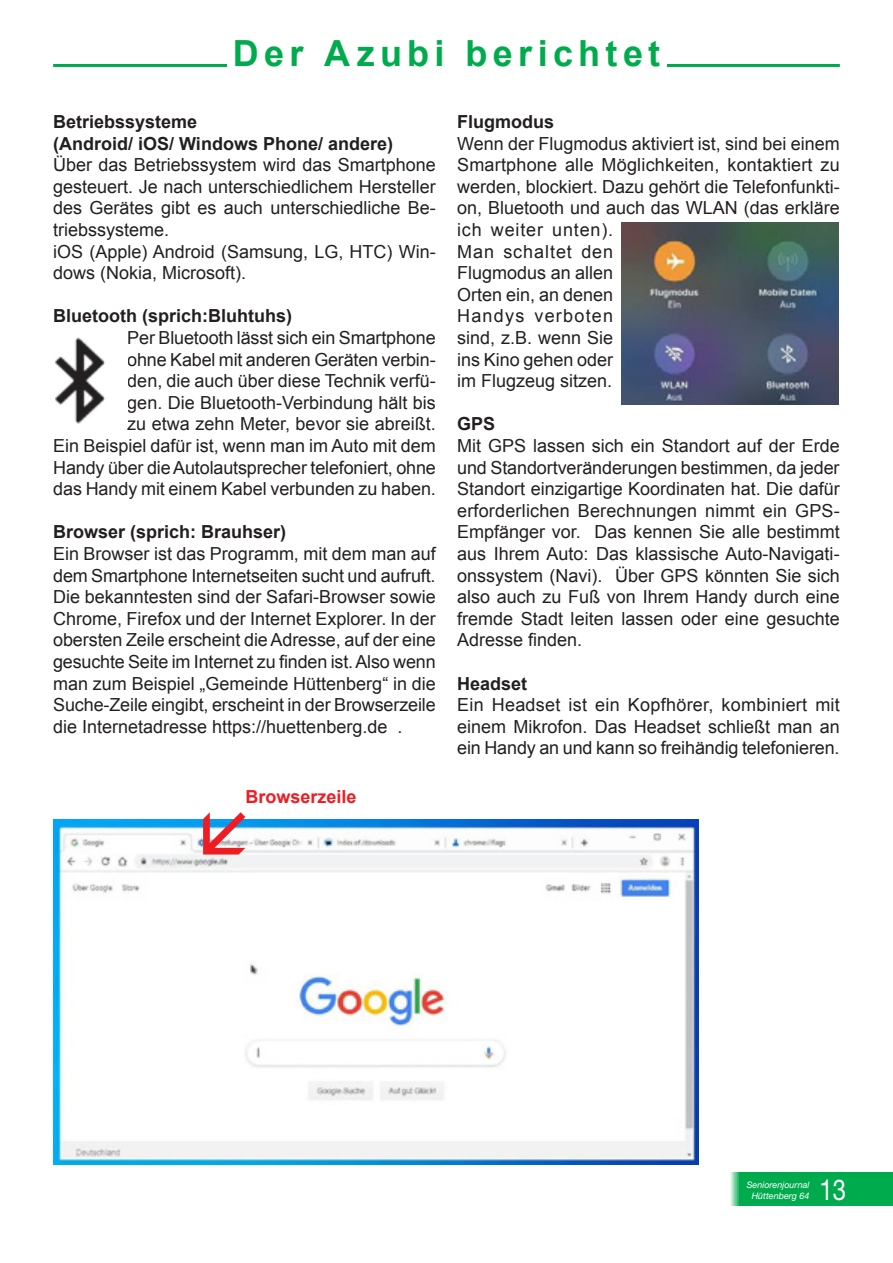
<style>
.page{position:relative;width:893px;height:1263px;background:#fff}
.page>*{position:absolute;margin:0;border:0;box-sizing:border-box;transform-origin:0 0}
.t1{font:700 36px "Arial";letter-spacing:.15em;color:#00ab4d}
.t2{font:28.8px "Helvetica Neue LT Std";color:#fff;scale:.83 1}
.t3{font:18px/21.6px "Arial";color:#231f20;text-align:justify}
.t4{font:700 18px/21.6px "Arial";color:#231f20}
.t5{font:700 18px "Arial";color:#ee1d23}
.t6{font:italic 9px/10.8px "Helvetica Neue LT Std";color:#fff;text-align:center}
</style>
<div class="page">
<div style="left:730px;top:1172px;width:163px;height:33px;background:#00ab4d"></div>
<hr style="left:53px;top:64px;width:787px;height:3px;background:#00ab4d">
<div style="left:227px;top:40px;width:439px;height:47px;background:#fff"></div>
<img style="left:55px;top:337px;width:51px;height:87px">
<img style="left:53px;top:820px;width:645px;height:345px">
<img style="left:622px;top:222px;width:217px;height:183px">
<svg style="left:203px;top:819px;width:43px;height:35px"></svg>
<h1 class="t1" style="left:233px;top:29px;width:429px">Der Azubi berichtet</h1>
<p class="t4" style="left:53px;top:111px;width:341px">Betriebssysteme<br>(Android/ iOS/ Windows Phone/ andere)</p>
<p class="t3" style="left:53px;top:154px;width:384px;text-align:left">Über das Betriebssystem wird das Smartphone gesteuert. Je nach unterschiedlichem Hersteller des Gerätes gibt es auch unterschiedliche Be&shy;triebssysteme.<br>iOS (Apple) Android (Samsung, LG, HTC) Win&shy;dows (Nokia, Microsoft).</p>
<p class="t4" style="left:53px;top:306px;width:240px">Bluetooth (sprich:Bluhtuhs)</p>
<p class="t3" style="left:53px;top:327px;width:384px;text-align:right">Per Bluetooth lässt sich ein Smartphone<br>ohne Kabel mit anderen Geräten verbin-<br>den, die auch über diese Technik verfü-<br>gen. Die Bluetooth-Verbindung hält bis<br>zu etwa zehn Meter, bevor sie abreißt.<br>Ein Beispiel dafür ist, wenn man im Auto mit dem Handy über die Autolautsprecher telefoniert, ohne das Handy mit einem Kabel verbunden zu haben.</p>
<p class="t4" style="left:53px;top:522px;width:235px">Browser (sprich: Brauhser)</p>
<p class="t3" style="left:53px;top:543px;width:384px">Ein Browser ist das Programm, mit dem man auf dem Smartphone Internetseiten sucht und aufruft.<br>Die bekanntesten sind der Safari-Browser sowie Chrome, Firefox und der Internet Explorer. In der obersten Zeile erscheint die Adresse, auf der eine gesuchte Seite im Internet zu finden ist. Also wenn man zum Beispiel „Gemeinde Hüttenberg“ in die Suche-Zeile eingibt, erscheint in der Browserzeile die Internetadresse https://huettenberg.de .</p>
<p class="t5" style="left:246px;top:785px;width:113px">Browserzeile</p>
<p class="t4" style="left:457px;top:111px;width:99px">Flugmodus</p>
<p class="t3" style="left:457px;top:133px;width:384px;text-align:left">Wenn der Flugmodus aktiviert ist, sind bei einem<br>Smartphone alle Möglichkeiten, kontaktiert zu werden, blockiert. Dazu gehört die Telefonfunkti&shy;on, Bluetooth und auch das WLAN (das erkläre ich weiter unten).<br>Man schaltet den<br>Flugmodus an allen<br>Orten ein, an denen<br>Handys verboten<br>sind, z.B. wenn Sie<br>ins Kino gehen oder<br>im Flugzeug sitzen.</p>
<p class="t4" style="left:457px;top:414px;width:40px">GPS</p>
<p class="t3" style="left:457px;top:435px;width:384px">Mit GPS lassen sich ein Standort auf der Erde und Standortveränderungen bestimmen, da jeder Standort einzigartige Koordinaten hat. Die dafür erforderlichen Berechnungen nimmt ein GPS-Empfänger vor. Das kennen Sie alle bestimmt aus Ihrem Auto: Das klassische Auto-Navigati&shy;onssystem (Navi). Über GPS könnten Sie sich also auch zu Fuß von Ihrem Handy durch eine fremde Stadt leiten lassen oder eine gesuchte Adresse finden.</p>
<p class="t4" style="left:457px;top:673px;width:72px">Headset</p>
<p class="t3" style="left:457px;top:694px;width:384px">Ein Headset ist ein Kopfhörer, kombiniert mit einem Mikrofon. Das Headset schließt man an ein Handy an und kann so freihändig telefonieren.</p>
<p class="t6" style="left:747px;top:1179px;width:64px">Seniorenjournal<br>Hüttenberg 64</p>
<h2 class="t2" style="left:819px;top:1173px;width:34px">13</h2>
</div>
